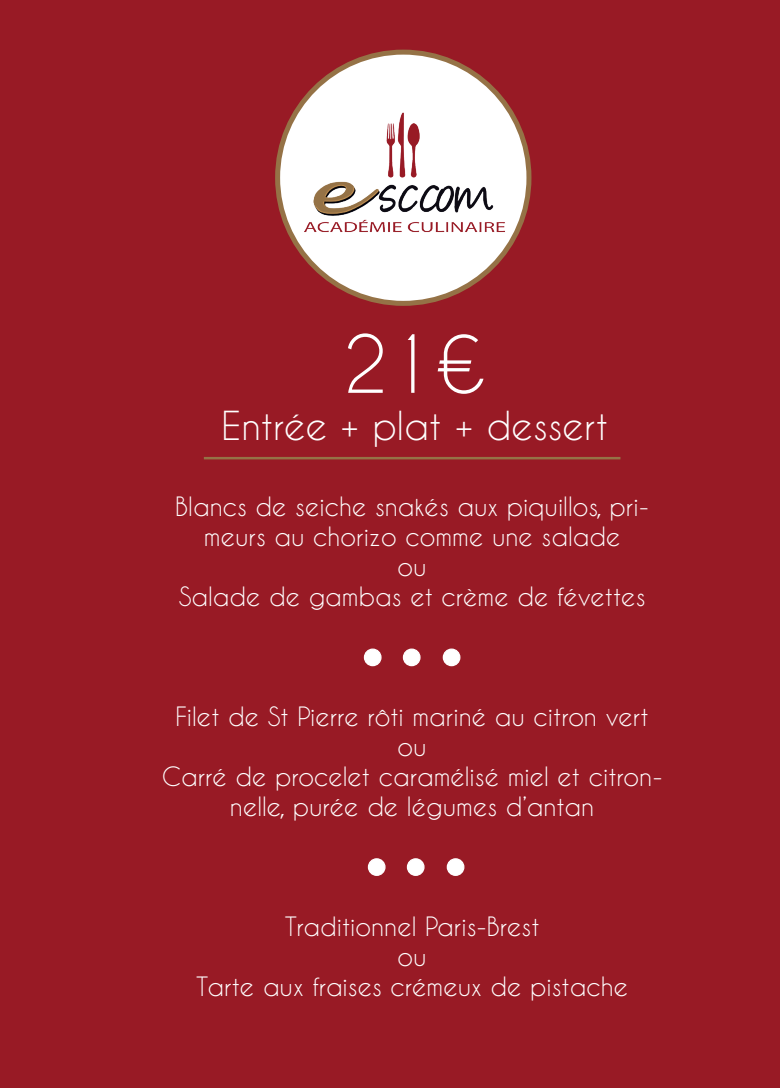
<style>
.page{position:relative;width:780px;height:1088px;background:#981a25}
.page>*{position:absolute;margin:0;border:0;box-sizing:border-box;transform-origin:0 0}
.t1{font:75px "Caviar Dreams";color:#fff}
.t2{font:37.5px "Caviar Dreams";color:#fff}
.t3{font:25px/30px "Caviar Dreams";color:#fff;text-align:center}
</style>
<div class="page">
<svg style="left:277px;top:52px;width:252px;height:251px"></svg>
<img style="left:301px;top:81px;width:206px;height:191px">
<hr style="left:204px;top:457px;width:416px;height:2px;background:#957246">
<div style="left:364px;top:649px;width:17px;height:17px;background:#fff;border-radius:50%"></div>
<div style="left:364px;top:648px;width:17px;height:18px;border:1px solid #fff;border-radius:50%"></div>
<div style="left:403px;top:649px;width:17px;height:17px;background:#fff;border-radius:50%"></div>
<div style="left:403px;top:648px;width:17px;height:18px;border:1px solid #fff;border-radius:50%"></div>
<div style="left:443px;top:649px;width:17px;height:17px;background:#fff;border-radius:50%"></div>
<div style="left:442px;top:648px;width:18px;height:18px;border:1px solid #fff;border-radius:50%"></div>
<div style="left:368px;top:859px;width:17px;height:16px;background:#fff;border-radius:50%"></div>
<div style="left:368px;top:858px;width:17px;height:18px;border:1px solid #fff;border-radius:50%"></div>
<div style="left:407px;top:859px;width:17px;height:16px;background:#fff;border-radius:50%"></div>
<div style="left:407px;top:858px;width:17px;height:18px;border:1px solid #fff;border-radius:50%"></div>
<div style="left:447px;top:859px;width:17px;height:16px;background:#fff;border-radius:50%"></div>
<div style="left:446px;top:858px;width:18px;height:18px;border:1px solid #fff;border-radius:50%"></div>
<p class="t1" style="left:342px;top:319px;width:146px">21€</p>
<p class="t2" style="left:222px;top:404px;width:388px">Entrée + plat + dessert</p>
<p class="t3" style="left:175px;top:491px;width:475px">Blancs de seiche snakés aux piquillos, pri&shy;meurs au chorizo comme une salade</p>
<p class="t3" style="left:397px;top:551px;width:31px">ou</p>
<p class="t3" style="left:179px;top:581px;width:468px">Salade de gambas et crème de févettes</p>
<p class="t3" style="left:175px;top:701px;width:475px">Filet de St Pierre rôti mariné au citron vert</p>
<p class="t3" style="left:397px;top:731px;width:31px">ou</p>
<p class="t3" style="left:162px;top:761px;width:502px">Carré de procelet caramélisé miel et citron&shy;nelle, purée de légumes d’antan</p>
<p class="t3" style="left:285px;top:911px;width:256px">Traditionnel Paris-Brest</p>
<p class="t3" style="left:397px;top:941px;width:31px">ou</p>
<p class="t3" style="left:196px;top:971px;width:433px">Tarte aux fraises crémeux de pistache</p>
</div>
